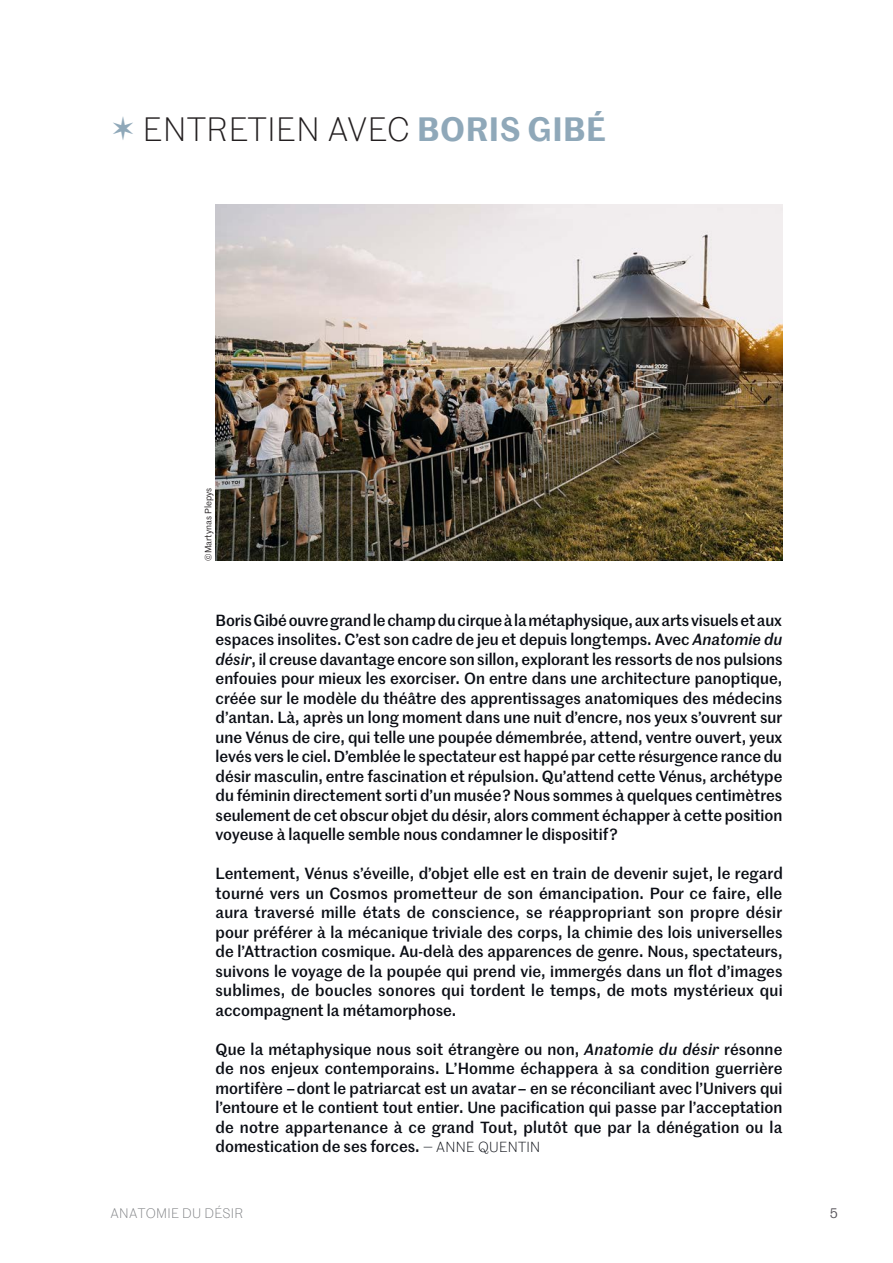
<style>
.page{position:relative;width:893px;height:1263px;background:#fff}
.page>*{position:absolute;margin:0;border:0;box-sizing:border-box;transform-origin:0 0}
.t1{font:300 33px "Marr Sans";letter-spacing:.02em;color:#231f20}
.t2{font:500 15.75px/19.5px "Marr Sans";color:#0b0e15;text-align:justify}
.t3{font:300 13.5px "Marr Sans";letter-spacing:.02em;color:#808285}
.t4{font:13.5px "Marr Sans";color:#565359}
.t5{font:9px "Marr Sans";color:#231f20}
.s1{font-family:"Graduel Sirius";font-weight:400;font-size:45px;color:#8fa8b9}
.s2{font-weight:600;color:#8fa8b9}
.s3{font-style:italic}
.s4{font-weight:300;font-size:14.25px}
</style>
<div class="page">
<img style="left:216px;top:204px;width:566px;height:357px">
<h1 class="t1" style="left:111px;top:107px;width:497px"><span class="s1">✫</span> ENTRETIEN AVEC <span class="s2">BORIS GIBÉ</span></h1>
<p class="t5" style="left:202px;top:561px;width:75px;rotate:-90deg">© Martynas Plepys</p>
<p class="t2" style="left:216px;top:610px;width:569px">Boris Gibé ouvre grand le champ du cirque à la métaphysique, aux arts visuels et aux espaces insolites. C’est son cadre de jeu et depuis longtemps. Avec <span class="s3">Anatomie du désir</span>, il creuse davantage encore son sillon, explorant les ressorts de nos pulsions enfouies pour mieux les exorciser. On entre dans une architecture panoptique, créée sur le modèle du théâtre des apprentissages anatomiques des médecins d’antan. Là, après un long moment dans une nuit d’encre, nos yeux s’ouvrent sur une Vénus de cire, qui telle une poupée démembrée, attend, ventre ouvert, yeux levés vers le ciel. D’emblée le spectateur est happé par cette résurgence rance du désir masculin, entre fascination et répulsion. Qu’attend cette Vénus, archétype du féminin directement sorti d’un musée ? Nous sommes à quelques centimètres seulement de cet obscur objet du désir, alors comment échapper à cette position voyeuse à laquelle semble nous condamner le dispositif ?</p>
<p class="t2" style="left:216px;top:863px;width:569px">Lentement, Vénus s’éveille, d’objet elle est en train de devenir sujet, le regard tourné vers un Cosmos prometteur de son émancipation. Pour ce faire, elle aura traversé mille états de conscience, se réappropriant son propre désir pour préférer à la mécanique triviale des corps, la chimie des lois universelles de l’Attraction cosmique. Au-delà des apparences de genre. Nous, spectateurs, suivons le voyage de la poupée qui prend vie, immergés dans un flot d’images sublimes, de boucles sonores qui tordent le temps, de mots mystérieux qui accompagnent la métamorphose.</p>
<p class="t2" style="left:216px;top:1039px;width:568px">Que la métaphysique nous soit étrangère ou non, <span class="s3">Anatomie du désir</span> résonne de nos enjeux contemporains. L’Homme échappera à sa condition guerrière mortifère – dont le patriarcat est un avatar – en se réconciliant avec l’Univers qui l’entoure et le contient tout entier. Une pacification qui passe par l’acceptation de notre appartenance à ce grand Tout, plutôt que par la dénégation ou la domestication de ses forces. <span class="s4">— ANNE QUENTIN</span></p>
<p class="t3" style="left:111px;top:1204px;width:134px">ANATOMIE DU DÉSIR</p>
<p class="t4" style="left:830px;top:1204px;width:10px">5</p>
</div>
